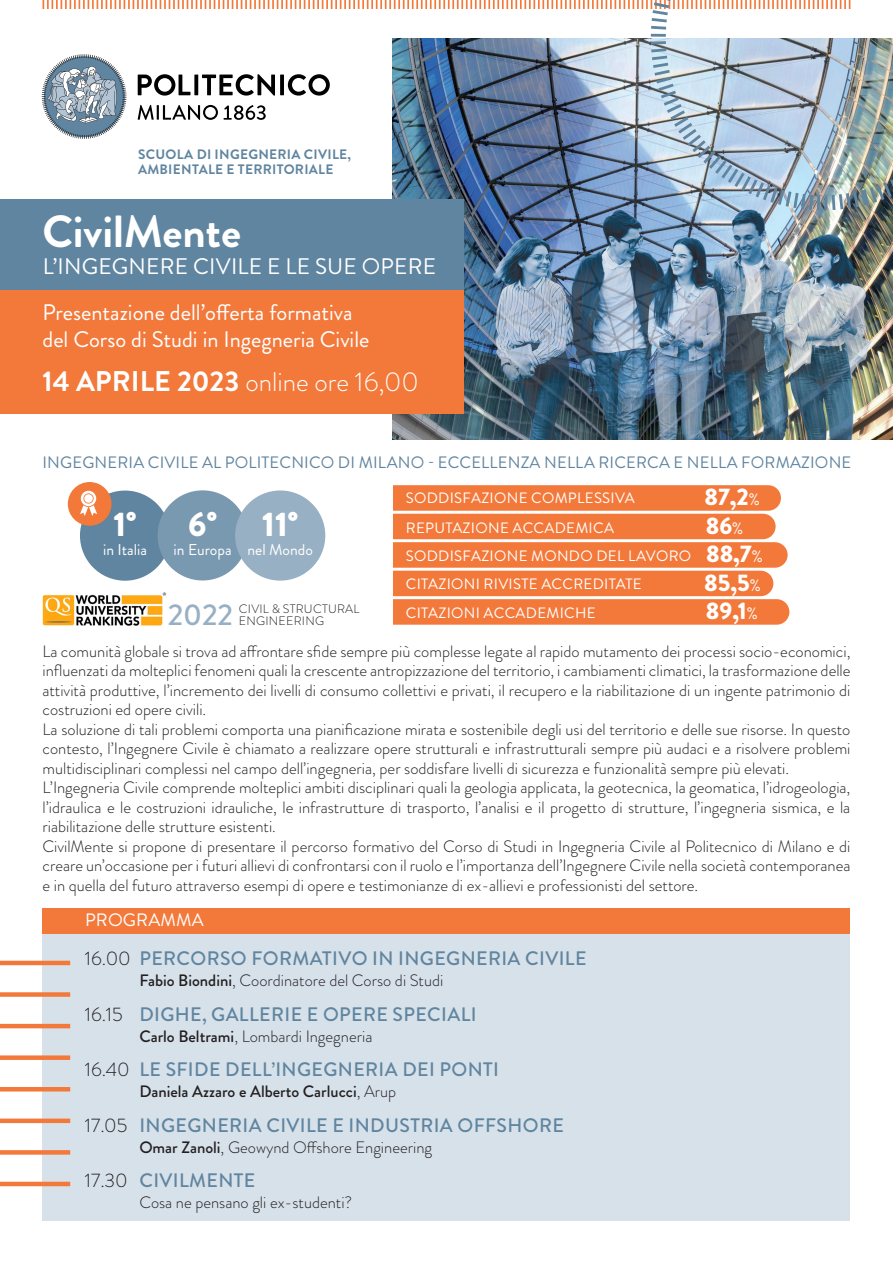
<style>
.page{position:relative;width:893px;height:1263px;background:#fff}
.page>*{position:absolute;margin:0;border:0;box-sizing:border-box;transform-origin:0 0}
.t1{font:700 45px "Brandon Grotesque";color:#fff}
.t2{font:900 34.2px "Brandon Grotesque";color:#fff}
.t3{font:500 30px "Brandon Grotesque";color:#97b0c3}
.t4{font:300 27px "Brandon Grotesque";color:#fff}
.t5{font:900 24px "Brandon Grotesque";color:#fff}
.t6{font:22.5px/46.5px "Brandon Grotesque";color:#fff}
.t7{font:500 19.5px "Brandon Grotesque";letter-spacing:.02em;color:#6085a0}
.t8{font:18px "Brandon Grotesque";letter-spacing:.01em;color:#fff}
.t9{font:300 16.5px/19.5px "Brandon Grotesque";color:#231f20}
.t10{font:16.5px "Brandon Grotesque";letter-spacing:.01em;color:#6085a0}
.t11{font:500 16.5px "Brandon Grotesque";color:#231f20}
.t12{font:15.6px "Brandon Grotesque";color:#fff}
.t13{font:15px/28.7px "Brandon Grotesque";letter-spacing:.02em;color:#fff}
.t14{font:700 13.65px/15px "Brandon Grotesque";letter-spacing:.02em;color:#6085a0}
.t15{font:300 12.3px "Brandon Grotesque";letter-spacing:.02em;color:#231f20}
.s1{font-weight:700;font-size:28.5px}
.s2{font-weight:400;font-size:16.5px}
.s3{font-weight:900;font-size:24px}
.s4{font-size:16.5px}
.s5{font-weight:300;color:#231f20}
.s6{font-weight:500}
.s7{font-weight:300}
</style>
<div class="page">
<img style="left:393px;top:38px;width:500px;height:401px">
<svg style="left:138px;top:105px;width:128px;height:15px"></svg>
<svg style="left:138px;top:74px;width:192px;height:22px"></svg>
<svg style="left:42px;top:54px;width:84px;height:85px"></svg>
<div style="left:0;top:199px;width:463px;height:214px;background:#f3793b"></div>
<svg style="left:43px;top:0;width:605px;height:9px"></svg>
<img style="left:648px;top:0;width:245px;height:213px">
<div style="left:42px;top:914px;width:808px;height:306px;background:#d7e1ea"></div>
<div style="left:42px;top:908px;width:808px;height:25px;background:#f3793b"></div>
<hr style="left:0;top:961px;width:70px;height:4px;background:#f3793b">
<div style="left:0;top:992px;width:70px;height:5px;background:#f3793b"></div>
<hr style="left:0;top:1024px;width:70px;height:4px;background:#f3793b">
<div style="left:0;top:1055px;width:70px;height:5px;background:#f3793b"></div>
<hr style="left:0;top:1087px;width:70px;height:4px;background:#f3793b">
<div style="left:0;top:1118px;width:70px;height:5px;background:#f3793b"></div>
<div style="left:0;top:1150px;width:70px;height:5px;background:#f3793b"></div>
<hr style="left:0;top:1182px;width:70px;height:4px;background:#f3793b">
<div style="left:0;top:199px;width:463px;height:90px;background:#6085a0"></div>
<div style="left:80px;top:490px;width:90px;height:91px;background:#6085a0;border-radius:50%"></div>
<div style="left:158px;top:490px;width:90px;height:90px;background:#7999b0;border-radius:50%"></div>
<div style="left:235px;top:490px;width:90px;height:91px;background:#97b0c3;border-radius:50%"></div>
<div style="left:68px;top:482px;width:43px;height:44px;background:#f3793b;border-radius:50%"></div>
<svg style="left:80px;top:491px;width:17px;height:25px"></svg>
<img style="left:42px;top:592px;width:125px;height:34px">
<svg style="left:393px;top:485px;width:396px;height:140px;background:#f48851"></svg>
<p class="t14" style="left:138px;top:147px;width:214px">SCUOLA DI INGEGNERIA CIVILE,<br>AMBIENTALE E TERRITORIALE</p>
<h1 class="t1" style="left:43px;top:200px;width:200px">CivilMente</h1>
<h3 class="t6" style="left:43px;top:243px;width:395px">L’INGEGNERE CIVILE E LE SUE OPERE<br>Presentazione dell’offerta formativa</h3>
<h3 class="t6" style="left:43px;top:317px;width:328px">del Corso di Studi in Ingegneria Civile</h3>
<h3 class="t4" style="left:43px;top:363px;width:378px"><span class="s1">14 APRILE 2023</span> online ore 16,00</h3>
<p class="t10" style="left:42px;top:450px;width:810px">INGEGNERIA CIVILE AL POLITECNICO DI MILANO - ECCELLENZA NELLA RICERCA E NELLA FORMAZIONE</p>
<h2 class="t2" style="left:114px;top:500px;width:25px">1°</h2>
<p class="t12" style="left:103px;top:539px;width:45px">in Italia</p>
<h2 class="t2" style="left:188px;top:500px;width:30px">6°</h2>
<p class="t12" style="left:174px;top:539px;width:60px">in Europa</p>
<h2 class="t2" style="left:262px;top:500px;width:37px">11°</h2>
<p class="t12" style="left:247px;top:539px;width:67px">nel Mondo</p>
<p class="t15" style="left:239px;top:600px;width:122px">CIVIL &amp; STRUCTURAL</p>
<h3 class="t3" style="left:168px;top:594px;width:67px">2022</h3>
<p class="t15" style="left:239px;top:612px;width:87px">ENGINEERING</p>
<p class="t13" style="left:406px;top:484px;width:230px">SODDISFAZIONE COMPLESSIVA</p>
<h3 class="t5" style="left:704px;top:480px;width:57px">87,2<span class="s2">%</span></h3>
<p class="t13" style="left:406px;top:514px;width:210px">REPUTAZIONE ACCADEMICA</p>
<h3 class="t5" style="left:706px;top:509px;width:39px">86<span class="s2">%</span></h3>
<p class="t13" style="left:406px;top:541px;width:359px">SODDISFAZIONE MONDO DEL LAVORO <span class="s3">88,7</span><span class="s4">%<br></span>CITAZIONI RIVISTE ACCREDITATE</p>
<h3 class="t5" style="left:704px;top:565px;width:58px">85,5<span class="s2">%</span></h3>
<p class="t13" style="left:406px;top:598px;width:191px">CITAZIONI ACCADEMICHE</p>
<h3 class="t5" style="left:706px;top:594px;width:54px">89,1<span class="s2">%</span></h3>
<p class="t9" style="left:43px;top:641px;width:809px">La comunità globale si trova ad affrontare sfide sempre più complesse legate al rapido mutamento dei processi socio-economici, influenzati da molteplici fenomeni quali la crescente antropizzazione del territorio, i cambiamenti climatici, la trasformazione delle attività produttive, l’incremento dei livelli di consumo collettivi e privati, il recupero e la riabilitazione di un ingente patrimonio di costruzioni ed opere civili.<br>La soluzione di tali problemi comporta una pianificazione mirata e sostenibile degli usi del territorio e delle sue risorse. In questo contesto, l’Ingegnere Civile è chiamato a realizzare opere strutturali e infrastrutturali sempre più audaci e a risolvere problemi multidisciplinari complessi nel campo dell’ingegneria, per soddisfare livelli di sicurezza e funzionalità sempre più elevati.<br>L’Ingegneria Civile comprende molteplici ambiti disciplinari quali la geologia applicata, la geotecnica, la geomatica, l’idrogeologia, l’idraulica e le costruzioni idrauliche, le infrastrutture di trasporto, l’analisi e il progetto di strutture, l’ingegneria sismica, e la riabilitazione delle strutture esistenti.<br>CivilMente si propone di presentare il percorso formativo del Corso di Studi in Ingegneria Civile al Politecnico di Milano e di creare un’occasione per i futuri allievi di confrontarsi con il ruolo e l’importanza dell’Ingegnere Civile nella società contemporanea e in quella del futuro attraverso esempi di opere e testimonianze di ex-allievi e professionisti del settore.</p>
<p class="t8" style="left:85px;top:908px;width:120px">PROGRAMMA</p>
<p class="t7" style="left:85px;top:945px;width:503px"><span class="s5">16.00</span> PERCORSO FORMATIVO IN INGEGNERIA CIVILE</p>
<p class="t9" style="left:139px;top:971px;width:305px"><span class="s6">Fabio Biondini</span>, Coordinatore del Corso di Studi</p>
<p class="t7" style="left:85px;top:1000px;width:393px"><span class="s5">16.15</span> DIGHE, GALLERIE E OPERE SPECIALI</p>
<p class="t9" style="left:139px;top:1026px;width:234px"><span class="s6">Carlo Beltrami</span>, Lombardi Ingegneria</p>
<p class="t7" style="left:85px;top:1056px;width:416px"><span class="s5">16.40</span> LE SFIDE DELL’INGEGNERIA DEI PONTI</p>
<p class="t11" style="left:139px;top:1080px;width:258px">Daniela Azzaro e Alberto Carlucci<span class="s7">, Arup</span></p>
<p class="t7" style="left:85px;top:1111px;width:480px"><span class="s5">17.05</span> INGEGNERIA CIVILE E INDUSTRIA OFFSHORE</p>
<p class="t9" style="left:139px;top:1137px;width:294px"><span class="s6">Omar Zanoli</span>, Geowynd Offshore Engineering</p>
<p class="t7" style="left:85px;top:1167px;width:172px"><span class="s5">17.30</span> CIVILMENTE</p>
<p class="t9" style="left:139px;top:1193px;width:214px">Cosa ne pensano gli ex-studenti?</p>
</div>
